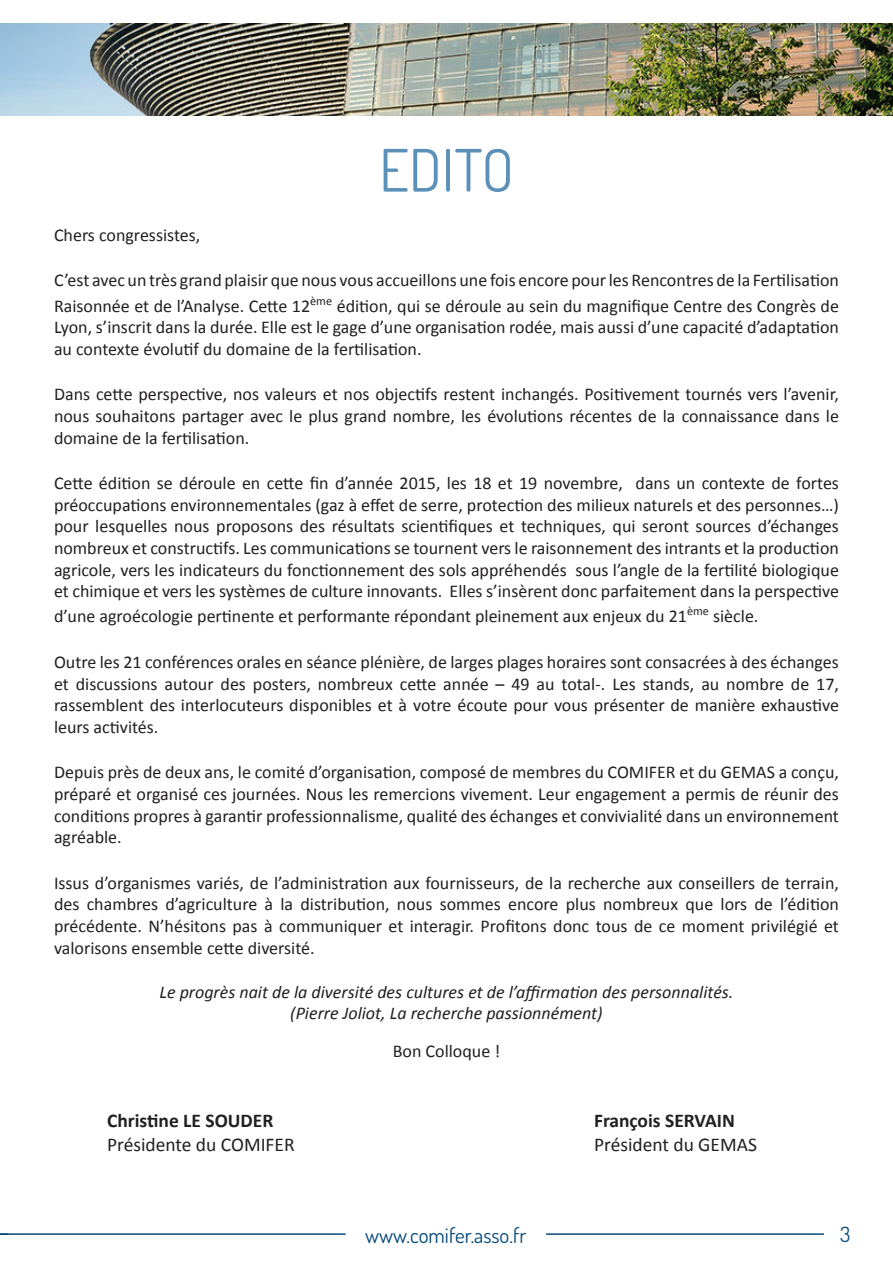
<style>
.page{position:relative;width:893px;height:1263px;background:#fff}
.page>*{position:absolute;margin:0;border:0;box-sizing:border-box;transform-origin:0 0}
.t1{font:58.5px "Dosis";color:#5b90b8}
.t2{font:21px "Dosis";color:#064a7b}
.t3{font:19.5px "Calibri";color:#231f20}
.t4{font:700 19.5px "Calibri";color:#231f20}
.t5{font:18px/21.6px "Calibri";color:#231f20;text-align:justify}
.t6{font:italic 18px/21.6px "Calibri";color:#231f20;text-align:center}
</style>
<div class="page">
<hr style="left:0;top:1233px;width:893px;height:2px;background:#064a7b">
<div style="left:346px;top:1221px;width:199px;height:26px;background:#fff"></div>
<div style="left:825px;top:1220px;width:68px;height:28px;background:#fff"></div>
<img style="left:0;top:24px;width:893px;height:92px">
<p class="t1" style="left:379px;top:132px;width:136px">EDITO</p>
<p class="t5" style="left:54px;top:224px;width:148px">Chers congressistes,</p>
<p class="t5" style="left:54px;top:268px;width:786px;line-height:25.2px">C’est avec un très grand plaisir que nous vous accueillons une fois encore pour les Rencontres de la Fertilisation<br>Raisonnée et de l’Analyse. Cette 12<sup>ème</sup> édition, qui se déroule au sein du magnifique Centre des Congrès de</p>
<p class="t5" style="left:54px;top:316px;width:786px">Lyon, s’inscrit dans la durée. Elle est le gage d’une organisation rodée, mais aussi d’une capacité d’adaptation au contexte évolutif du domaine de la fertilisation.</p>
<p class="t5" style="left:54px;top:384px;width:786px">Dans cette perspective, nos valeurs et nos objectifs restent inchangés. Positivement tournés vers l’avenir, nous souhaitons partager avec le plus grand nombre, les évolutions récentes de la connaissance dans le domaine de la fertilisation.</p>
<p class="t5" style="left:54px;top:472px;width:786px">Cette édition se déroule en cette fin d’année 2015, les 18 et 19 novembre, dans un contexte de fortes préoccupations environnementales (gaz à effet de serre, protection des milieux naturels et des personnes…) pour lesquelles nous proposons des résultats scientifiques et techniques, qui seront sources d’échanges nombreux et constructifs. Les communications se tournent vers le raisonnement des intrants et la production agricole, vers les indicateurs du fonctionnement des sols appréhendés sous l’angle de la fertilité biologique et chimique et vers les systèmes de culture innovants. Elles s’insèrent donc parfaitement dans la perspective</p>
<p class="t5" style="left:54px;top:606px;width:706px">d’une agroécologie pertinente et performante répondant pleinement aux enjeux du 21<sup>ème</sup> siècle.</p>
<p class="t5" style="left:54px;top:651px;width:786px">Outre les 21 conférences orales en séance plénière, de larges plages horaires sont consacrées à des échanges et discussions autour des posters, nombreux cette année – 49 au total-. Les stands, au nombre de 17, rassemblent des interlocuteurs disponibles et à votre écoute pour vous présenter de manière exhaustive leurs activités.</p>
<p class="t5" style="left:54px;top:762px;width:786px">Depuis près de deux ans, le comité d’organisation, composé de membres du COMIFER et du GEMAS a conçu, préparé et organisé ces journées. Nous les remercions vivement. Leur engagement a permis de réunir des conditions propres à garantir professionnalisme, qualité des échanges et convivialité dans un environnement agréable.</p>
<p class="t5" style="left:54px;top:872px;width:786px">Issus d’organismes variés, de l’administration aux fournisseurs, de la recherche aux conseillers de terrain, des chambres d’agriculture à la distribution, nous sommes encore plus nombreux que lors de l’édition précédente. N’hésitons pas à communiquer et interagir. Profitons donc tous de ce moment privilégié et valorisons ensemble cette diversité.</p>
<p class="t6" style="left:159px;top:980px;width:576px">Le progrès nait de la diversité des cultures et de l’affirmation des personnalités. (Pierre Joliot, La recherche passionnément)</p>
<p class="t5" style="left:393px;top:1041px;width:109px">Bon Colloque !</p>
<p class="t4" style="left:107px;top:1108px;width:168px">Christine LE SOUDER</p>
<p class="t4" style="left:594px;top:1108px;width:142px">François SERVAIN</p>
<p class="t3" style="left:107px;top:1132px;width:189px">Présidente du COMIFER</p>
<p class="t3" style="left:594px;top:1132px;width:164px">Président du GEMAS</p>
<p class="t2" style="left:365px;top:1222px;width:163px">www.comifer.asso.fr</p>
<p class="t2" style="left:840px;top:1220px;width:12px">3</p>
</div>
